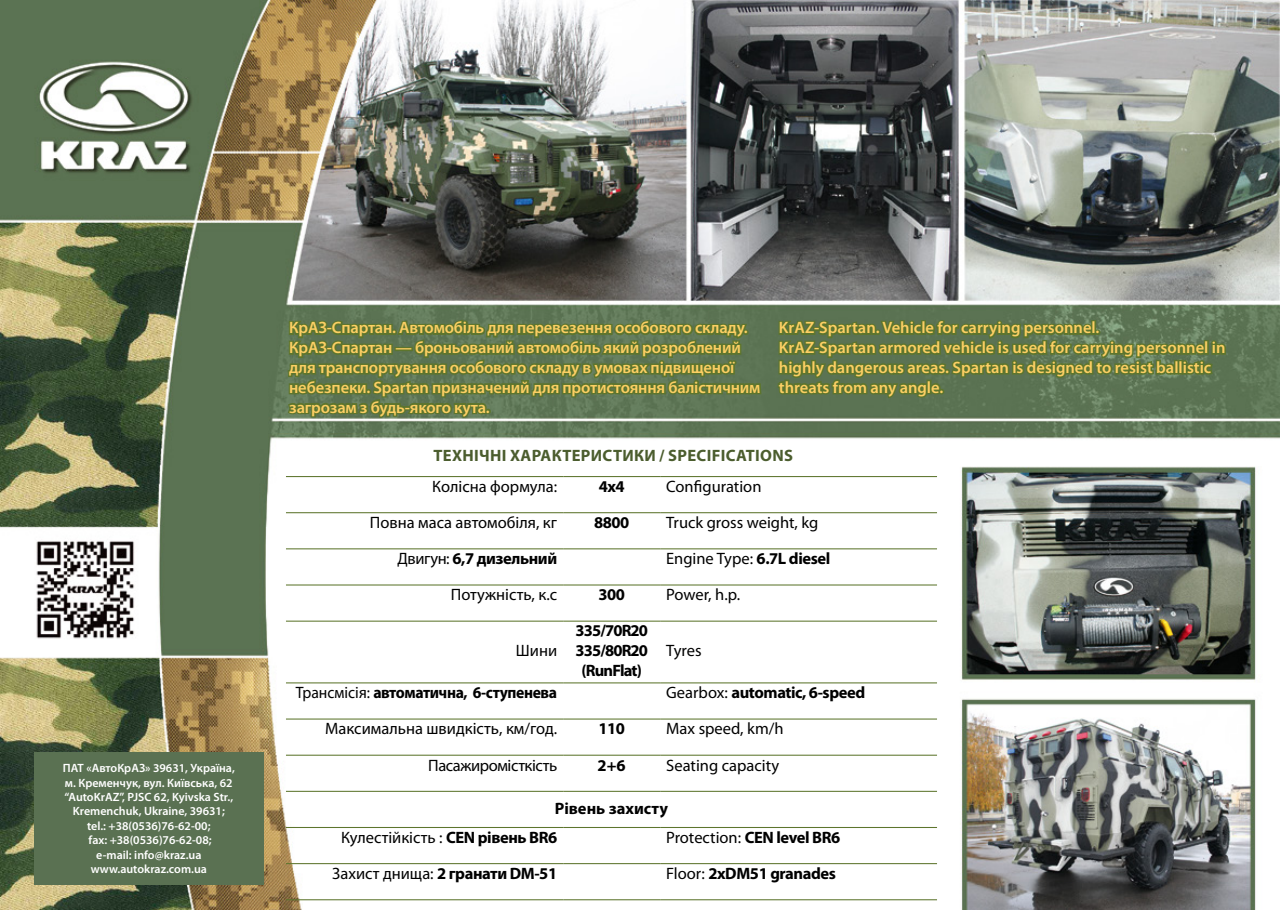
<style>
.page{position:relative;width:1280px;height:910px;background:#fff}
.page>*{position:absolute;margin:0;border:0;box-sizing:border-box;transform-origin:0 0}
.t1{font:600 16.5px/19.8px "Myriad Pro";letter-spacing:-.01em;color:#fccf64}
.t2{font:16.5px "Myriad Pro";color:#000}
.t3{font:700 16.5px "Myriad Pro";letter-spacing:-.025em;color:#000}
.t4{font:700 16.5px/29.1px "Myriad Pro";color:#000}
.t5{font:700 16.5px "Myriad Pro";letter-spacing:.02em;color:#4b5d2e}
.t6{font:700 16.5px "Myriad Pro";letter-spacing:-.025em;color:#000;scale:.95 1}
.t7{font:700 16.5px/19.8px "Myriad Pro";letter-spacing:-.05em;color:#000;text-align:center}
.t8{font:16.5px "Myriad Pro";letter-spacing:-.025em;color:#000}
.t9{font:600 12px/14.4px "Myriad Pro";color:#fff;text-align:center}
.s1{font-weight:400}
.s2{font-weight:700}
</style>
<div class="page">
<img style="left:0;top:0;width:1280px;height:910px">
<svg style="left:286px;top:188px;width:477px;height:310px"></svg>
<svg style="left:776px;top:274px;width:451px;height:224px"></svg>
<hr style="left:286px;top:476px;width:277px;height:1px;background:#5d752d">
<hr style="left:660px;top:476px;width:277px;height:1px;background:#5d752d">
<hr style="left:286px;top:512px;width:277px;height:1px;background:#5d752d">
<hr style="left:660px;top:512px;width:277px;height:1px;background:#5d752d">
<hr style="left:286px;top:548px;width:277px;height:1px;background:#5d752d">
<hr style="left:660px;top:548px;width:277px;height:1px;background:#5d752d">
<hr style="left:286px;top:584px;width:277px;height:1px;background:#5d752d">
<hr style="left:660px;top:584px;width:277px;height:1px;background:#5d752d">
<hr style="left:286px;top:621px;width:277px;height:1px;background:#5d752d">
<hr style="left:660px;top:621px;width:277px;height:1px;background:#5d752d">
<hr style="left:286px;top:682px;width:277px;height:1px;background:#5d752d">
<hr style="left:660px;top:682px;width:277px;height:1px;background:#5d752d">
<hr style="left:286px;top:718px;width:277px;height:2px;background:#5d752d">
<hr style="left:660px;top:718px;width:277px;height:2px;background:#5d752d">
<hr style="left:286px;top:755px;width:277px;height:1px;background:#5d752d">
<hr style="left:660px;top:755px;width:277px;height:1px;background:#5d752d">
<hr style="left:286px;top:791px;width:277px;height:1px;background:#5d752d">
<hr style="left:660px;top:791px;width:277px;height:1px;background:#5d752d">
<hr style="left:286px;top:827px;width:277px;height:1px;background:#5d752d">
<hr style="left:660px;top:827px;width:277px;height:1px;background:#5d752d">
<hr style="left:286px;top:863px;width:277px;height:1px;background:#5d752d">
<hr style="left:660px;top:863px;width:277px;height:1px;background:#5d752d">
<hr style="left:286px;top:899px;width:277px;height:1px;background:#5d752d">
<hr style="left:660px;top:899px;width:277px;height:1px;background:#5d752d">
<hr style="left:563px;top:476px;width:97px;height:1px;background:#5d752d">
<hr style="left:563px;top:512px;width:97px;height:1px;background:#5d752d">
<hr style="left:563px;top:548px;width:97px;height:1px;background:#5d752d">
<hr style="left:563px;top:584px;width:97px;height:1px;background:#5d752d">
<hr style="left:563px;top:621px;width:97px;height:1px;background:#5d752d">
<hr style="left:563px;top:682px;width:97px;height:1px;background:#5d752d">
<hr style="left:563px;top:718px;width:97px;height:2px;background:#5d752d">
<hr style="left:563px;top:755px;width:97px;height:1px;background:#5d752d">
<hr style="left:563px;top:791px;width:97px;height:1px;background:#5d752d">
<hr style="left:563px;top:827px;width:97px;height:1px;background:#5d752d">
<hr style="left:563px;top:863px;width:97px;height:1px;background:#5d752d">
<hr style="left:563px;top:899px;width:97px;height:1px;background:#5d752d">
<div style="left:34px;top:752px;width:230px;height:132px;background:#5a7152"></div>
<p class="t9" style="left:63px;top:761px;width:174px">ПАТ «АвтоКрАЗ» 39631, Україна, м. Кременчук, вул. Київська, 62 “AutoKrAZ”, PJSC 62, Kyivska Str.,<br>Kremenchuk, Ukraine, 39631; tel.: +38(0536)76-62-00;<br>fax: +38(0536)76-62-08;<br>e-mail: info@kraz.ua www.autokraz.com.ua</p>
<p class="t1" style="left:289px;top:318px;width:473px">КрАЗ-Спартан. Автомобіль для перевезення особового складу.<br>КрАЗ-Спартан — броньований автомобіль який розроблений для транспортування особового складу в умовах підвищеної небезпеки. Spartan призначений для протистояння балістичним загрозам з будь-якого кута.</p>
<p class="t1" style="left:779px;top:318px;width:448px">KrAZ-Spartan. Vehicle for carrying personnel.<br>KrAZ-Spartan armored vehicle is used for carrying personnel in highly dangerous areas. Spartan is designed to resist ballistic threats from any angle.</p>
<p class="t5" style="left:433px;top:445px;width:361px">ТЕХНІЧНІ ХАРАКТЕРИСТИКИ / SPECIFICATIONS</p>
<p class="t2" style="left:432px;top:476px;width:127px">Колісна формула:</p>
<p class="t3" style="left:599px;top:476px;width:28px">4х4</p>
<p class="t2" style="left:666px;top:476px;width:97px">Configuration</p>
<p class="t2" style="left:370px;top:512px;width:189px">Повна маса автомобіля, кг</p>
<p class="t3" style="left:594px;top:512px;width:37px">8800</p>
<p class="t2" style="left:666px;top:512px;width:154px">Truck gross weight, kg</p>
<p class="t3" style="left:398px;top:548px;width:161px"><span class="s1">Двигун:</span> 6,7 дизельний</p>
<p class="t2" style="left:666px;top:548px;width:166px">Engine Type: <span class="s2">6.7L diesel</span></p>
<p class="t2" style="left:451px;top:585px;width:108px">Потужність, к.с</p>
<p class="t3" style="left:598px;top:584px;width:28px">300</p>
<p class="t2" style="left:666px;top:585px;width:75px">Power, h.p.</p>
<p class="t2" style="left:516px;top:641px;width:43px">Шини</p>
<p class="t7" style="left:575px;top:620px;width:74px">335/70R20<br>335/80R20 (RunFlat)</p>
<p class="t2" style="left:666px;top:641px;width:37px">Tyres</p>
<p class="t6" style="left:296px;top:682px;width:277px"><span class="s1">Трансмісія:</span> автоматична, 6-ступенева</p>
<p class="t3" style="left:666px;top:682px;width:201px"><span class="s1">Gearbox:</span> automatic, 6-speed</p>
<p class="t2" style="left:325px;top:719px;width:234px">Максимальна швидкість, км/год.</p>
<p class="t3" style="left:598px;top:718px;width:28px">110</p>
<p class="t2" style="left:666px;top:719px;width:119px">Max speed, km/h</p>
<p class="t8" style="left:428px;top:755px;width:130px">Пасажиромісткість</p>
<p class="t3" style="left:598px;top:754px;width:30px">2+6</p>
<p class="t2" style="left:666px;top:755px;width:114px">Seating capacity</p>
<p class="t4" style="left:341px;top:793px;width:328px;text-indent:214px">Рівень захисту<br><span class="s1">Кулестійкість :</span> CEN рівень BR6</p>
<p class="t2" style="left:666px;top:827px;width:176px">Protection: <span class="s2">CEN level BR6</span></p>
<p class="t3" style="left:332px;top:863px;width:226px"><span class="s1">Захист днища:</span> 2 гранати DM-51</p>
<p class="t3" style="left:666px;top:863px;width:171px"><span class="s1">Floor:</span> 2xDM51 granades</p>
</div>
